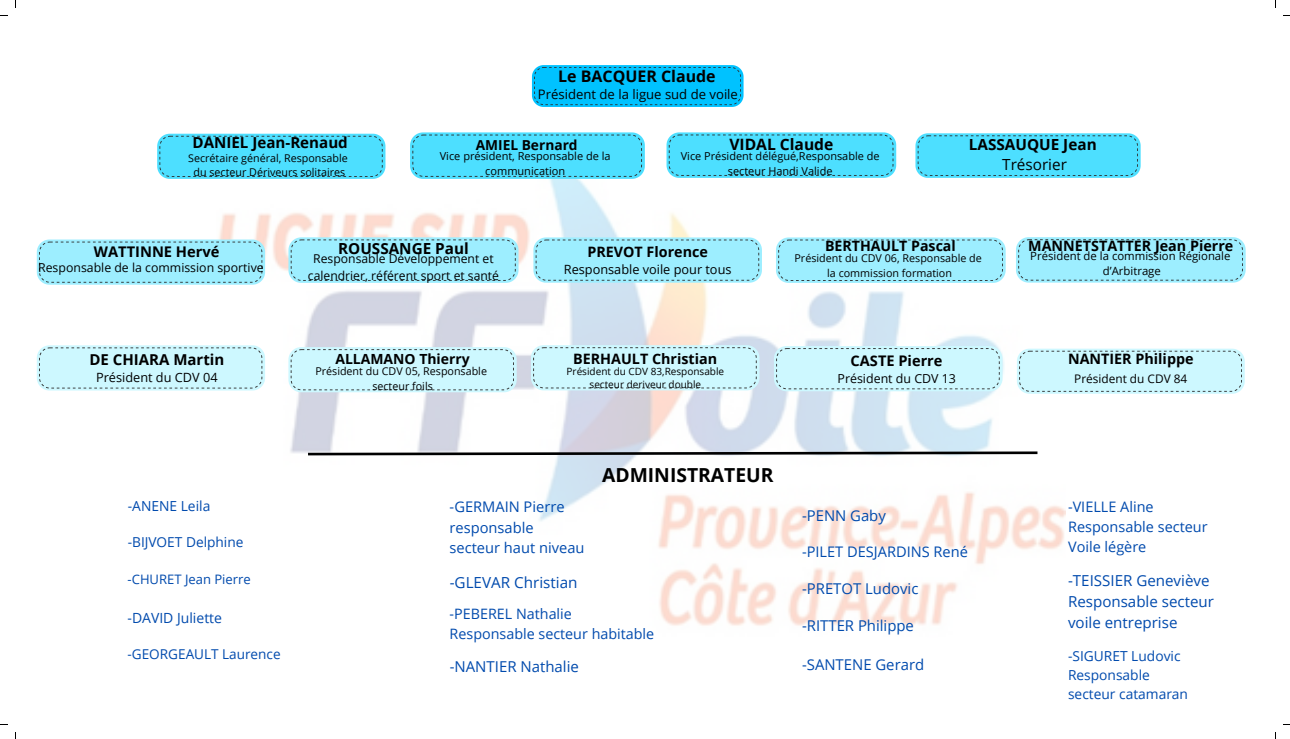
<style>
.page{position:relative;width:1290px;height:739px;background:#fff}
.page>*{position:absolute;margin:0;border:0;box-sizing:border-box;transform-origin:0 0}
.t1{font:700 19.34px "Open Sans";color:#000}
.t2{font:700 15.92px "Open Sans";color:#000}
.t3{font:700 15.58px "Open Sans";color:#000}
.t4{font:700 15.31px "Open Sans";color:#000}
.t5{font:15.31px "Open Sans";color:#000}
.t6{font:15.22px "Open Sans";color:#004aad}
.t7{font:15.14px "Open Sans";color:#004aad}
.t8{font:700 15.14px "Open Sans";color:#000}
.t9{font:700 15.05px "Open Sans";color:#000}
.t10{font:14.96px "Open Sans";color:#004aad}
.t11{font:14.88px "Open Sans";color:#004aad}
.t12{font:700 14.7px "Open Sans";color:#000}
.t13{font:14.61px "Open Sans";color:#004aad}
.t14{font:700 14.61px "Open Sans";color:#000}
.t15{font:14.44px "Open Sans";color:#004aad}
.t16{font:700 14.35px "Open Sans";color:#000}
.t17{font:14.35px "Open Sans";color:#004aad}
.t18{font:700 14.17px "Open Sans";color:#000}
.t19{font:700 14px "Open Sans";color:#000}
.t20{font:14px "Open Sans";color:#004aad}
.t21{font:13.83px "Open Sans";color:#004aad}
.t22{font:13.74px "Open Sans";color:#004aad}
.t23{font:700 13.74px "Open Sans";color:#000}
.t24{font:13.65px "Open Sans";color:#004aad}
.t25{font:13.56px "Open Sans";color:#004aad}
.t26{font:13.12px "Open Sans";color:#000}
.t27{font:13.04px "Open Sans";color:#004aad}
.t28{font:12.69px "Open Sans";color:#000}
.t29{font:12.42px "Open Sans";color:#000}
.t30{font:12.25px "Open Sans";color:#000}
.t31{font:12.16px/16.9px "Open Sans";color:#000;text-align:center}
.t32{font:11.81px "Open Sans";color:#000}
.t33{font:11.38px "Open Sans";color:#000}
.t34{font:11.03px "Open Sans";color:#000}
.t35{font:10.94px "Open Sans";color:#000}
.t36{font:10.76px "Open Sans";color:#000}
.t37{font:10.67px "Open Sans";color:#000}
.t38{font:10.06px/13.8px "Open Sans";color:#000;text-align:center}
</style>
<div class="page">
<img style="left:216px;top:144px;width:850px;height:482px">
<svg style="left:774px;top:346px;width:228px;height:45px;background:#c9f3fa"></svg>
<svg style="left:532px;top:65px;width:211px;height:42px;background:#04bffa"></svg>
<svg style="left:531px;top:345px;width:228px;height:45px;background:#c9f3fa"></svg>
<svg style="left:288px;top:347px;width:229px;height:45px;background:#caf3fa"></svg>
<svg style="left:1016px;top:237px;width:229px;height:45px;background:#9be9fa"></svg>
<svg style="left:776px;top:237px;width:229px;height:46px;background:#9ceafa"></svg>
<svg style="left:288px;top:237px;width:230px;height:46px;background:#9deafa"></svg>
<svg style="left:37px;top:239px;width:228px;height:46px;background:#9de9f9"></svg>
<svg style="left:157px;top:134px;width:228px;height:45px;background:#4fdbfa"></svg>
<svg style="left:915px;top:133px;width:225px;height:45px;background:#50dbfa"></svg>
<svg style="left:666px;top:132px;width:230px;height:46px;background:#51dcfa"></svg>
<svg style="left:410px;top:132px;width:235px;height:47px;background:#50dbfa"></svg>
<svg style="left:1017px;top:348px;width:228px;height:46px;background:#caf3fa"></svg>
<svg style="left:533px;top:237px;width:229px;height:46px;background:#9deafa"></svg>
<svg style="left:37px;top:345px;width:228px;height:45px;background:#caf3fa"></svg>
<svg style="left:305px;top:450px;width:735px;height:6px"></svg>
<p class="t8" style="left:193px;top:132px;width:157px">DANIEL Jean-Renaud</p>
<p class="t37" style="left:188px;top:150px;width:161px">Secrétaire général, Responsable</p>
<p class="t37" style="left:194px;top:165px;width:153px">du secteur Dériveurs solitaires</p>
<p class="t2" style="left:558px;top:65px;width:159px">Le BACQUER Claude</p>
<p class="t26" style="left:538px;top:84px;width:201px">Président de la ligue sud de voile</p>
<p class="t23" style="left:476px;top:135px;width:103px">AMIEL Bernard</p>
<p class="t34" style="left:440px;top:148px;width:172px">Vice président, Responsable de la</p>
<p class="t34" style="left:485px;top:163px;width:81px">communication</p>
<p class="t3" style="left:729px;top:134px;width:106px">VIDAL Claude</p>
<p class="t35" style="left:681px;top:148px;width:200px">Vice Président délégué,Responsable de</p>
<p class="t35" style="left:728px;top:163px;width:106px">secteur Handi Valide</p>
<p class="t4" style="left:969px;top:134px;width:129px">LASSAUQUE Jean</p>
<p class="t5" style="left:1002px;top:153px;width:66px">Trésorier</p>
<p class="t12" style="left:94px;top:241px;width:127px">WATTINNE Hervé</p>
<p class="t30" style="left:38px;top:259px;width:227px">Responsable de la commission sportive</p>
<p class="t4" style="left:338px;top:238px;width:132px">ROUSSANGE Paul</p>
<p class="t31" style="left:308px;top:250px;width:193px">Responsable Développement et calendrier, référent sport et santé</p>
<p class="t16" style="left:587px;top:241px;width:122px">PREVOT Florence</p>
<p class="t28" style="left:564px;top:261px;width:169px">Responsable voile pour tous</p>
<p class="t18" style="left:825px;top:236px;width:132px">BERTHAULT Pascal</p>
<p class="t36" style="left:794px;top:251px;width:189px">Président du CDV 06, Responsable de</p>
<p class="t36" style="left:827px;top:266px;width:126px">la commission formation</p>
<p class="t16" style="left:1028px;top:236px;width:207px">MANNETSTATTER Jean Pierre</p>
<p class="t33" style="left:1030px;top:247px;width:202px">Président de la commission Régionale</p>
<p class="t33" style="left:1103px;top:263px;width:60px">d’Arbitrage</p>
<p class="t9" style="left:89px;top:348px;width:136px">DE CHIARA Martin</p>
<p class="t28" style="left:96px;top:368px;width:123px">Président du CDV 04</p>
<p class="t19" style="left:335px;top:349px;width:136px">ALLAMANO Thierry</p>
<p class="t36" style="left:315px;top:363px;width:173px">Président du CDV 05, Responsable</p>
<p class="t36" style="left:372px;top:378px;width:62px">secteur foils</p>
<p class="t16" style="left:573px;top:349px;width:146px">BERHAULT Christian</p>
<p class="t38" style="left:566px;top:364px;width:159px">Président du CDV 83,Responsable secteur deriveur double</p>
<p class="t14" style="left:850px;top:350px;width:93px">CASTE Pierre</p>
<p class="t29" style="left:837px;top:370px;width:120px">Président du CDV 13</p>
<p class="t16" style="left:1068px;top:349px;width:127px">NANTIER Philippe</p>
<p class="t32" style="left:1074px;top:370px;width:115px">Président du CDV 84</p>
<p class="t1" style="left:602px;top:461px;width:173px">ADMINISTRATEUR</p>
<p class="t21" style="left:128px;top:496px;width:84px">-ANENE Leila</p>
<p class="t24" style="left:128px;top:533px;width:117px">-BIJVOET Delphine</p>
<p class="t27" style="left:128px;top:569px;width:125px">-CHURET Jean Pierre</p>
<p class="t20" style="left:128px;top:607px;width:96px">-DAVID Juliette</p>
<p class="t25" style="left:128px;top:644px;width:155px">-GEORGEAULT Laurence</p>
<p class="t13" style="left:450px;top:496px;width:116px">-GERMAIN Pierre</p>
<p class="t13" style="left:450px;top:517px;width:86px">responsable</p>
<p class="t13" style="left:450px;top:537px;width:136px">secteur haut niveau</p>
<p class="t6" style="left:450px;top:571px;width:129px">-GLEVAR Christian</p>
<p class="t17" style="left:450px;top:603px;width:124px">-PEBEREL Nathalie</p>
<p class="t17" style="left:450px;top:623px;width:206px">Responsable secteur habitable</p>
<p class="t10" style="left:450px;top:656px;width:131px">-NANTIER Nathalie</p>
<p class="t11" style="left:802px;top:504px;width:85px">-PENN Gaby</p>
<p class="t13" style="left:802px;top:541px;width:167px">-PILET DESJARDINS René</p>
<p class="t11" style="left:802px;top:578px;width:118px">-PRETOT Ludovic</p>
<p class="t11" style="left:802px;top:614px;width:113px">-RITTER Philippe</p>
<p class="t11" style="left:802px;top:654px;width:124px">-SANTENE Gerard</p>
<p class="t15" style="left:1068px;top:496px;width:87px">-VIELLE Aline</p>
<p class="t15" style="left:1068px;top:516px;width:141px">Responsable secteur</p>
<p class="t15" style="left:1068px;top:536px;width:80px">Voile légère</p>
<p class="t7" style="left:1068px;top:570px;width:143px">-TEISSIER Geneviève</p>
<p class="t7" style="left:1068px;top:591px;width:147px">Responsable secteur</p>
<p class="t7" style="left:1068px;top:612px;width:111px">voile entreprise</p>
<p class="t22" style="left:1068px;top:646px;width:114px">-SIGURET Ludovic</p>
<p class="t22" style="left:1068px;top:665px;width:83px">Responsable</p>
<p class="t22" style="left:1068px;top:684px;width:121px">secteur catamaran</p>
</div>
